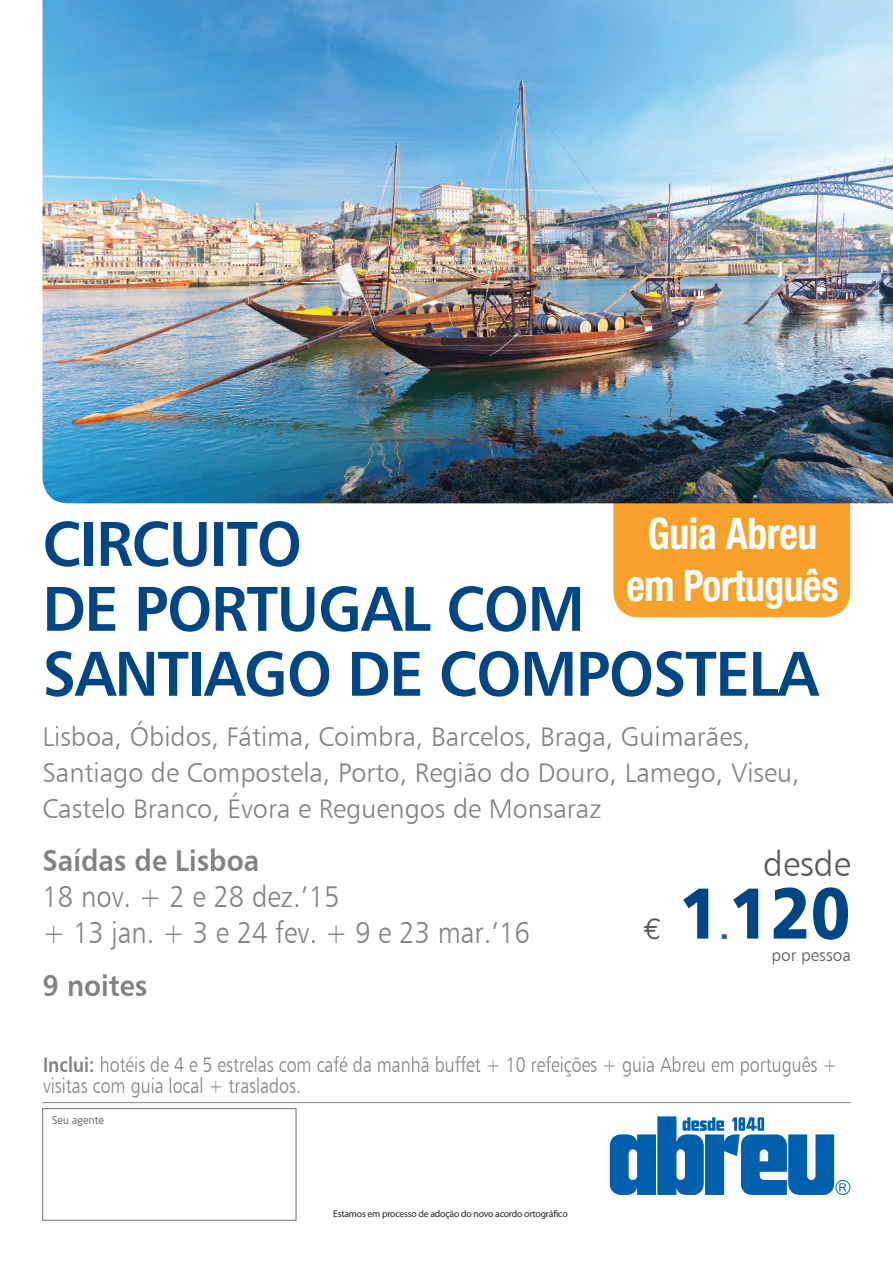
<style>
.page{position:relative;width:893px;height:1263px;background:#fff}
.page>*{position:absolute;margin:0;border:0;box-sizing:border-box;transform-origin:0 0}
.t1{font:72px "Humanist 777 BT Black B";color:#004684;scale:.91 1}
.t2{font:63.15px/64.9px "Humanist 777 BT Bold B";letter-spacing:-.02em;color:#004684;scale:.95 1}
.t3{font:700 condensed 43.5px/52.2px "Helvetica Neue";letter-spacing:-.01em;color:#fff;text-align:center;scale:.91 1}
.t4{font:34.95px "Humanist 777 BT Light B";color:#57585a}
.t5{font:30px/36px "Humanist 777 BT Light B";color:#808285;scale:.91 1}
.t6{font:30px "Humanist 777 BT Bold B";color:#808285;scale:.91 1}
.t7{font:30px "Euro Mono";color:#57585a}
.t8{font:30px "Humanist 777 BT Black B";color:#255d97}
.t9{font:27px/36px "Humanist 777 BT Light B";color:#808285}
.t10{font:21px/21px "Humanist 777 BT Light B";color:#808285;scale:.85 1}
.t11{font:17.1px "Humanist 777 BT Light B";color:#57585a}
.t12{font:10.5px "Neo Sans";color:#6c6d70}
.t13{font:9.75px "Myriad Pro";letter-spacing:-.02em;color:#231f20}
.s1{font-family:"Humanist 777 BT Bold B"}
</style>
<div class="page">
<hr style="left:43px;top:1102px;width:807px;height:1px;background:#808285">
<div style="left:43px;top:1108px;width:253px;height:112px;border:1px solid #6c6d70"></div>
<div style="left:613px;top:481px;width:237px;height:136px;background:#f6a22a;border-radius:26px"></div>
<img style="left:43px;top:0;width:850px;height:503px">
<svg style="left:610px;top:1116px;width:240px;height:79px"></svg>
<h3 class="t3" style="left:626px;top:506px;width:235px">Guia Abreu em Português</h3>
<h2 class="t2" style="left:43px;top:510px;width:818px">CIRCUITO<br>DE PORTUGAL COM<br>SANTIAGO DE COMPOSTELA</h2>
<p class="t9" style="left:43px;top:718px;width:759px">Lisboa, Óbidos, Fátima, Coimbra, Barcelos, Braga, Guimarães,<br>Santiago de Compostela, Porto, Região do Douro, Lamego, Viseu,<br>Castelo Branco, Évora e Reguengos de Monsaraz</p>
<p class="t6" style="left:43px;top:842px;width:240px">Saídas de Lisboa</p>
<p class="t5" style="left:43px;top:878px;width:537px">18 nov. + 2 e 28 dez.’15<br>+ 13 jan. + 3 e 24 fev. + 9 e 23 mar.’16</p>
<p class="t6" style="left:43px;top:967px;width:117px">9 noites</p>
<p class="t7" style="left:644px;top:911px;width:20px">€</p>
<p class="t4" style="left:763px;top:842px;width:89px">desde</p>
<h1 class="t1" style="left:679px;top:867px;width:190px">1120</h1>
<p class="t8" style="left:720px;top:909px;width:11px">.</p>
<p class="t11" style="left:771px;top:945px;width:81px">por pessoa</p>
<p class="t10" style="left:43px;top:1054px;width:936px"><span class="s1">Inclui:</span> hotéis de 4 e 5 estrelas com café da manhã buffet + 10 refeições + guia Abreu em português + visitas com guia local + traslados.</p>
<p class="t12" style="left:52px;top:1114px;width:54px">Seu agente</p>
<p class="t13" style="left:333px;top:1208px;width:236px">Estamos em processo de adoção do novo acordo ortográfico</p>
</div>
